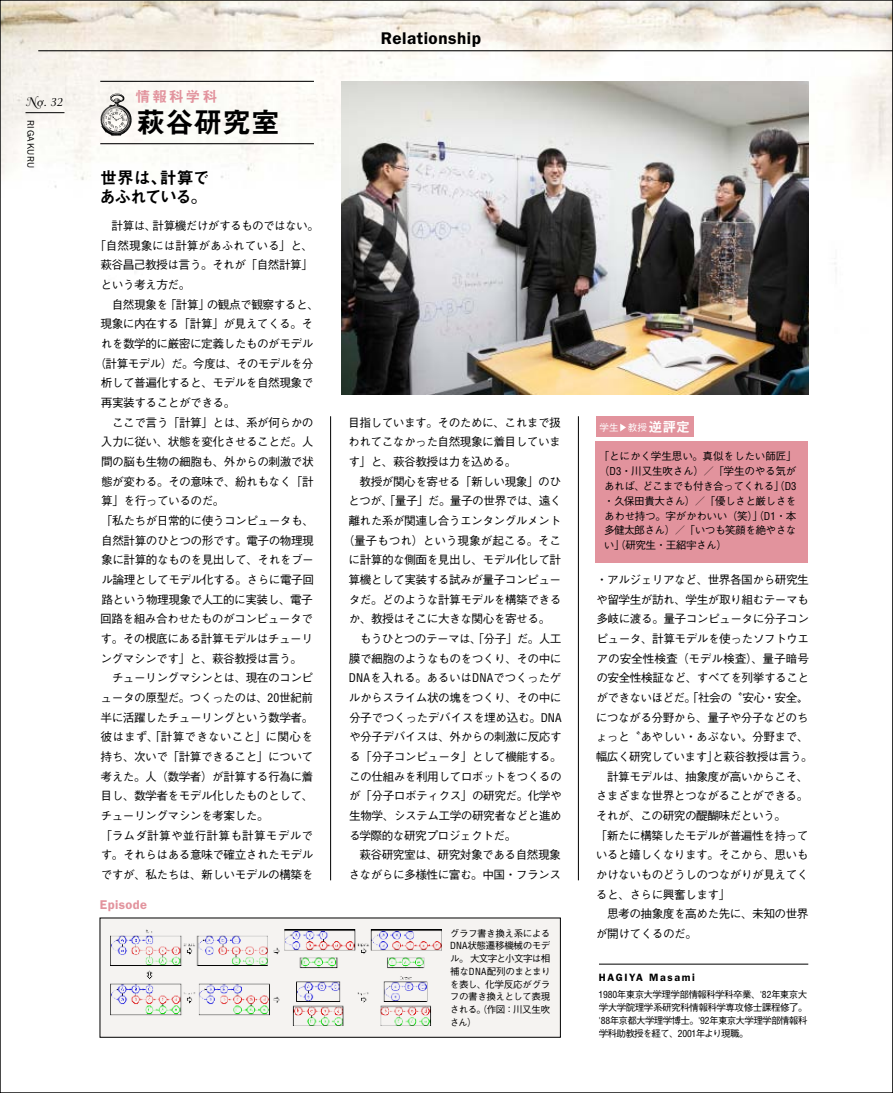
<style>
.page{position:relative;width:893px;height:1093px;background:#fff}
.page>*{position:absolute;margin:0;border:0;box-sizing:border-box;transform-origin:0 0}
.t1{font:28.65px "Midashi Go Pro MB31";color:#000}
.t2{font:16.95px/19.2px "Midashi Go Pro MB31";letter-spacing:-.095em;color:#000}
.t3{font:600 16.95px "Franklin Gothic";letter-spacing:.03em;color:#000}
.t4{font:14.85px "Midashi Go Pro MB31";letter-spacing:.125em;color:#e2939d}
.t5{font:600 12.75px "Franklin Gothic";letter-spacing:.03em;color:#e2939d}
.t6{font:12.75px "Andrade Swashes Pro";color:#000}
.t7{font:500 11.7px/19.6px "Gothic BBB Pro";letter-spacing:-.045em;color:#000;text-align:justify}
.t8{font:500 11.7px "Gothic BBB Pro";letter-spacing:-.01em;color:#000}
.t9{font:500 11.7px "Gothic BBB Pro";letter-spacing:-.065em;color:#000}
.t10{font:500 11.7px "Gothic BBB Pro";letter-spacing:.01em;color:#000}
.t11{font:500 11.7px "Gothic BBB Pro";letter-spacing:.015em;color:#000}
.t12{font:500 10.65px "Gothic BBB Pro";letter-spacing:-.05em;color:#000}
.t13{font:500 10.65px "Gothic BBB Pro";letter-spacing:-.03em;color:#000}
.t14{font:500 10.65px "Gothic BBB Pro";letter-spacing:-.025em;color:#000}
.t15{font:500 10.65px "Gothic BBB Pro";letter-spacing:-.015em;color:#000}
.t16{font:600 10.65px "Franklin Gothic";letter-spacing:.15em;color:#000}
.t17{font:500 9.6px/12.8px "Gothic BBB Pro";letter-spacing:-.065em;color:#000;text-align:justify}
.t18{font:9.6px "Franklin Gothic";letter-spacing:.03em;color:#000}
.t19{font:500 9.6px "Gothic BBB Pro";color:#fff}
.s1{font-size:11.7px}
.s2{font-family:"Helvetica";font-weight:400;font-stretch:condensed}
.s3{font-family:"Midashi Go Pro MB31";font-weight:400;font-size:13.8px}
</style>
<div class="page">
<img style="left:2px;top:2px;width:889px;height:332px">
<img style="left:342px;top:82px;width:466px;height:313px">
<hr style="left:578px;top:416px;width:1px;height:464px;background:#000">
<hr style="left:330px;top:416px;width:1px;height:464px;background:#000">
<hr style="left:38px;top:50px;width:855px;height:1px;background:#000">
<img style="left:100px;top:93px;width:31px;height:42px">
<hr style="left:26px;top:112px;width:38px;height:1px;background:#000">
<hr style="left:599px;top:963px;width:209px;height:1px;background:#000">
<div style="left:596px;top:441px;width:212px;height:121px;background:#e2939d"></div>
<div style="left:596px;top:416px;width:97px;height:21px;background:#e2939d"></div>
<svg style="left:620px;top:424px;width:6px;height:7px"></svg>
<hr style="left:100px;top:81px;width:214px;height:1px;background:#000">
<hr style="left:100px;top:143px;width:214px;height:1px;background:#000">
<div style="left:100px;top:918px;width:460px;height:119px;background:#f5f3f1"></div>
<img style="left:111px;top:930px;width:331px;height:95px">
<svg style="left:892px;top:0;width:1px;height:1093px"></svg>
<p class="t6" style="left:26px;top:94px;width:38px">No. <span class="s1">32</span></p>
<p class="t18" style="left:36px;top:120px;width:50px;rotate:90deg">RIGAKURU</p>
<p class="t4" style="left:135px;top:85px;width:83px">情報科学科</p>
<h1 class="t1" style="left:136px;top:99px;width:145px">萩谷研究室</h1>
<h2 class="t2" style="left:99px;top:166px;width:112px">世界は、計算であふれている。</h2>
<p class="t7" style="left:112px;top:214px;width:209px">計算は、計算機だけがするものではない。</p>
<p class="t8" style="left:95px;top:236px;width:220px">「自然現象には計算があふれている」と、</p>
<p class="t7" style="left:100px;top:253px;width:214px">萩谷昌己教授は言う。それが「自然計算」</p>
<p class="t7" style="left:101px;top:273px;width:91px">という考え方だ。</p>
<p class="t7" style="left:112px;top:293px;width:209px">自然現象を「計算」の観点で観察すると、</p>
<p class="t7" style="left:101px;top:312px;width:214px">現象に内在する「計算」が見えてくる。そ</p>
<p class="t7" style="left:101px;top:332px;width:214px">れを数学的に厳密に定義したものがモデル</p>
<p class="t9" style="left:94px;top:354px;width:221px">（計算モデル）だ。今度は、そのモデルを分</p>
<p class="t7" style="left:101px;top:371px;width:214px">析して普遍化すると、モデルを自然現象で</p>
<p class="t7" style="left:101px;top:391px;width:136px">再実装することができる。</p>
<p class="t7" style="left:112px;top:411px;width:203px">ここで言う「計算」とは、系が何らかの</p>
<p class="t7" style="left:101px;top:430px;width:214px">入力に従い、状態を変化させることだ。人</p>
<p class="t7" style="left:101px;top:450px;width:214px">間の脳も生物の細胞も、外からの刺激で状</p>
<p class="t7" style="left:101px;top:470px;width:214px">態が変わる。その意味で、紛れもなく「計</p>
<p class="t7" style="left:101px;top:489px;width:125px">算」を行っているのだ。</p>
<p class="t7" style="left:101px;top:509px;width:215px">「私たちが日常的に使うコンピュータも、</p>
<p class="t7" style="left:101px;top:529px;width:214px">自然計算のひとつの形です。電子の物理現</p>
<p class="t7" style="left:101px;top:548px;width:214px">象に計算的なものを見出して、それをブー</p>
<p class="t7" style="left:101px;top:568px;width:214px">ル論理としてモデル化する。さらに電子回</p>
<p class="t7" style="left:101px;top:588px;width:213px">路という物理現象で人工的に実装し、電子</p>
<p class="t7" style="left:100px;top:607px;width:214px">回路を組み合わせたものがコンピュータで</p>
<p class="t7" style="left:100px;top:627px;width:214px">す。その根底にある計算モデルはチューリ</p>
<p class="t7" style="left:100px;top:647px;width:203px">ングマシンです」と、萩谷教授は言う。</p>
<p class="t7" style="left:112px;top:666px;width:203px">チューリングマシンとは、現在のコンピ</p>
<p class="t7" style="left:101px;top:686px;width:214px">ュータの原型だ。つくったのは、<span class="s2">20</span>世紀前</p>
<p class="t7" style="left:101px;top:706px;width:214px">半に活躍したチューリングという数学者。</p>
<p class="t10" style="left:101px;top:727px;width:214px">彼はまず、「計算できないこと」に関心を</p>
<p class="t7" style="left:101px;top:745px;width:214px">持ち、次いで「計算できること」について</p>
<p class="t7" style="left:101px;top:765px;width:214px">考えた。人（数学者）が計算する行為に着</p>
<p class="t7" style="left:101px;top:784px;width:214px">目し、数学者をモデル化したものとして、</p>
<p class="t7" style="left:101px;top:804px;width:170px">チューリングマシンを考案した。</p>
<p class="t11" style="left:100px;top:826px;width:214px">「ラムダ計算や並行計算も計算モデルで</p>
<p class="t7" style="left:101px;top:843px;width:214px">す。それらはある意味で確立されたモデル</p>
<p class="t7" style="left:101px;top:863px;width:214px">ですが、私たちは、新しいモデルの構築を</p>
<p class="t5" style="left:100px;top:897px;width:48px">Episode</p>
<h2 class="t3" style="left:381px;top:28px;width:102px">Relationship</h2>
<p class="t7" style="left:348px;top:411px;width:214px">目指しています。そのために、これまで扱われてこなかった自然現象に着目しています」と、萩谷教授は力を込める。</p>
<p class="t7" style="left:360px;top:470px;width:203px">教授が関心を寄せる「新しい現象」のひ</p>
<p class="t7" style="left:348px;top:489px;width:215px">とつが、「量子」だ。量子の世界では、遠く</p>
<p class="t7" style="left:348px;top:509px;width:214px">離れた系が関連し合うエンタングルメント</p>
<p class="t8" style="left:343px;top:531px;width:220px">（量子もつれ）という現象が起こる。そこ</p>
<p class="t7" style="left:349px;top:548px;width:214px">に計算的な側面を見出し、モデル化して計</p>
<p class="t7" style="left:349px;top:568px;width:214px">算機として実装する試みが量子コンピュー</p>
<p class="t7" style="left:349px;top:588px;width:214px">タだ。どのような計算モデルを構築できる</p>
<p class="t7" style="left:349px;top:607px;width:203px">か、教授はそこに大きな関心を寄せる。</p>
<p class="t7" style="left:360px;top:627px;width:203px">もうひとつのテーマは、「分子」だ。人工</p>
<p class="t7" style="left:349px;top:647px;width:214px">膜で細胞のようなものをつくり、その中に</p>
<p class="t7" style="left:349px;top:666px;width:214px"><span class="s2">DNA</span>を入れる。あるいは<span class="s2">DNA</span>でつくったゲ</p>
<p class="t7" style="left:349px;top:686px;width:214px">ルからスライム状の塊をつくり、その中に</p>
<p class="t7" style="left:349px;top:706px;width:214px">分子でつくったデバイスを埋め込む。<span class="s2">DNA</span></p>
<p class="t7" style="left:349px;top:725px;width:214px">や分子デバイスは、外からの刺激に反応す</p>
<p class="t7" style="left:349px;top:745px;width:214px">る「分子コンピュータ」として機能する。</p>
<p class="t7" style="left:349px;top:765px;width:214px">この仕組みを利用してロボットをつくるの</p>
<p class="t7" style="left:349px;top:784px;width:214px">が「分子ロボティクス」の研究だ。化学や</p>
<p class="t7" style="left:349px;top:804px;width:214px">生物学、システム工学の研究者などと進め</p>
<p class="t7" style="left:349px;top:824px;width:169px">る学際的な研究プロジェクトだ。</p>
<p class="t7" style="left:359px;top:843px;width:203px">萩谷研究室は、研究対象である自然現象</p>
<p class="t7" style="left:348px;top:863px;width:214px">さながらに多様性に富む。中国・フランス</p>
<p class="t17" style="left:450px;top:925px;width:102px">グラフ書き換え系による<span class="s2">DNA</span>状態遷移機械のモデル。大文字と小文字は相補な<span class="s2">DNA</span>配列のまとまりを表し、化学反応がグラフの書き換えとして表現される。（作図：川又生吹さん）</p>
<p class="t19" style="left:599px;top:420px;width:92px">学生 教授<span class="s3">逆評定</span></p>
<p class="t15" style="left:599px;top:447px;width:199px">「とにかく学生思い。真似をしたい師匠」</p>
<p class="t14" style="left:599px;top:462px;width:199px">（<span class="s2">D3</span>・川又生吹さん）／「学生のやる気が</p>
<p class="t12" style="left:604px;top:477px;width:194px">あれば、どこまでも付き合ってくれる」（<span class="s2">D3</span></p>
<p class="t12" style="left:604px;top:492px;width:194px">・久保田貴大さん）／「優しさと厳しさを</p>
<p class="t13" style="left:604px;top:507px;width:194px">あわせ持つ。字がかわいい（笑）」（<span class="s2">D1</span>・本</p>
<p class="t12" style="left:604px;top:522px;width:194px">多健太郎さん）／「いつも笑顔を絶やさな</p>
<p class="t12" style="left:604px;top:537px;width:125px">い」（研究生・王紹宇さん）</p>
<p class="t7" style="left:596px;top:568px;width:214px">・アルジェリアなど、世界各国から研究生</p>
<p class="t7" style="left:596px;top:588px;width:214px">や留学生が訪れ、学生が取り組むテーマも</p>
<p class="t7" style="left:596px;top:607px;width:214px">多岐に渡る。量子コンピュータに分子コン</p>
<p class="t7" style="left:596px;top:627px;width:214px">ピュータ、計算モデルを使ったソフトウエ</p>
<p class="t8" style="left:596px;top:649px;width:214px">アの安全性検査（モデル検査）、量子暗号</p>
<p class="t7" style="left:596px;top:666px;width:214px">の安全性検証など、すべてを列挙すること</p>
<p class="t7" style="left:596px;top:686px;width:214px">ができないほどだ。「社会の〝安心・安全〟</p>
<p class="t7" style="left:596px;top:706px;width:214px">につながる分野から、量子や分子などのち</p>
<p class="t7" style="left:596px;top:725px;width:214px">ょっと〝あやしい・あぶない〟分野まで、</p>
<p class="t7" style="left:596px;top:745px;width:219px">幅広く研究しています」と萩谷教授は言う。</p>
<p class="t7" style="left:607px;top:765px;width:203px">計算モデルは、抽象度が高いからこそ、</p>
<p class="t7" style="left:596px;top:784px;width:214px">さまざまな世界とつながることができる。</p>
<p class="t7" style="left:596px;top:804px;width:192px">それが、この研究の醍醐味だという。</p>
<p class="t7" style="left:595px;top:824px;width:214px">「新たに構築したモデルが普遍性を持って</p>
<p class="t7" style="left:596px;top:843px;width:214px">いると嬉しくなります。そこから、思いも</p>
<p class="t7" style="left:596px;top:863px;width:214px">かけないものどうしのつながりが見えてく</p>
<p class="t7" style="left:596px;top:883px;width:136px">ると、さらに興奮します」</p>
<p class="t7" style="left:607px;top:902px;width:203px">思考の抽象度を高めた先に、未知の世界</p>
<p class="t7" style="left:596px;top:922px;width:103px">が開けてくるのだ。</p>
<p class="t16" style="left:599px;top:971px;width:98px">HAGIYA Masami</p>
<p class="t17" style="left:599px;top:987px;width:211px"><span class="s2">1980</span>年東京大学理学部情報科学科卒業、<span class="s2">'82</span>年東京大学大学院理学系研究科情報科学専攻修士課程修了。<span class="s2">'88</span>年京都大学理学博士。<span class="s2">'92</span>年東京大学理学部情報科学科助教授を経て、<span class="s2">2001</span>年より現職。</p>
</div>
